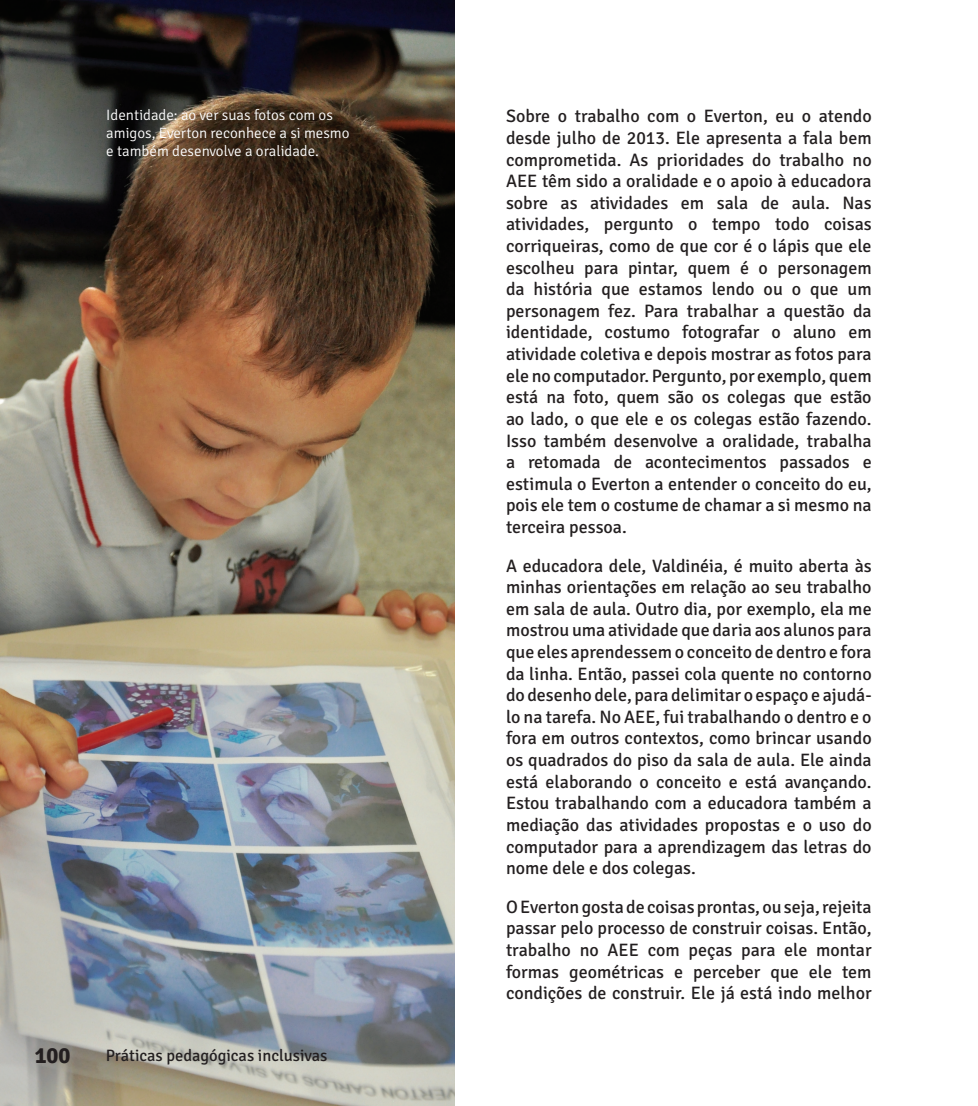
<style>
.page{position:relative;width:978px;height:1106px;background:#fff}
.page>*{position:absolute;margin:0;border:0;box-sizing:border-box;transform-origin:0 0}
.t1{font:700 22.5px "Signika";color:#231f20}
.t2{font:18px/21.6px "Signika";color:#231f20;text-align:justify}
.t3{font:16.5px "Signika";color:#231f20}
.t4{font:300 15px/18px "Signika";color:#fff}
</style>
<div class="page">
<img style="left:0;top:0;width:455px;height:1106px">
<p class="t4" style="left:106px;top:107px;width:245px">Identidade: ao ver suas fotos com os amigos, Everton reconhece a si mesmo e também desenvolve a oralidade.</p>
<p class="t1" style="left:35px;top:1042px;width:37px">100</p>
<p class="t3" style="left:106px;top:1045px;width:223px">Práticas pedagógicas inclusivas</p>
<p class="t2" style="left:506px;top:106px;width:367px">Sobre o trabalho com o Everton, eu o atendo desde julho de 2013. Ele apresenta a fala bem comprometida. As prioridades do trabalho no AEE têm sido a oralidade e o apoio à educadora sobre as atividades em sala de aula. Nas atividades, pergunto o tempo todo coisas corriqueiras, como de que cor é o lápis que ele escolheu para pintar, quem é o personagem da história que estamos lendo ou o que um personagem fez. Para trabalhar a questão da identidade, costumo fotografar o aluno em atividade coletiva e depois mostrar as fotos para ele no computador. Pergunto, por exemplo, quem está na foto, quem são os colegas que estão ao lado, o que ele e os colegas estão fazendo.<br>Isso também desenvolve a oralidade, trabalha a retomada de acontecimentos passados e estimula o Everton a entender o conceito do eu, pois ele tem o costume de chamar a si mesmo na terceira pessoa.</p>
<p class="t2" style="left:506px;top:555px;width:367px">A educadora dele, Valdinéia, é muito aberta às minhas orientações em relação ao seu trabalho em sala de aula. Outro dia, por exemplo, ela me mostrou uma atividade que daria aos alunos para que eles aprendessem o conceito de dentro e fora da linha. Então, passei cola quente no contorno do desenho dele, para delimitar o espaço e ajudá&shy;lo na tarefa. No AEE, fui trabalhando o dentro e o fora em outros contextos, como brincar usando os quadrados do piso da sala de aula. Ele ainda está elaborando o conceito e está avançando.<br>Estou trabalhando com a educadora também a mediação das atividades propostas e o uso do computador para a aprendizagem das letras do nome dele e dos colegas.</p>
<p class="t2" style="left:506px;top:896px;width:367px">O Everton gosta de coisas prontas, ou seja, rejeita passar pelo processo de construir coisas. Então, trabalho no AEE com peças para ele montar formas geométricas e perceber que ele tem condições de construir. Ele já está indo melhor</p>
</div>
